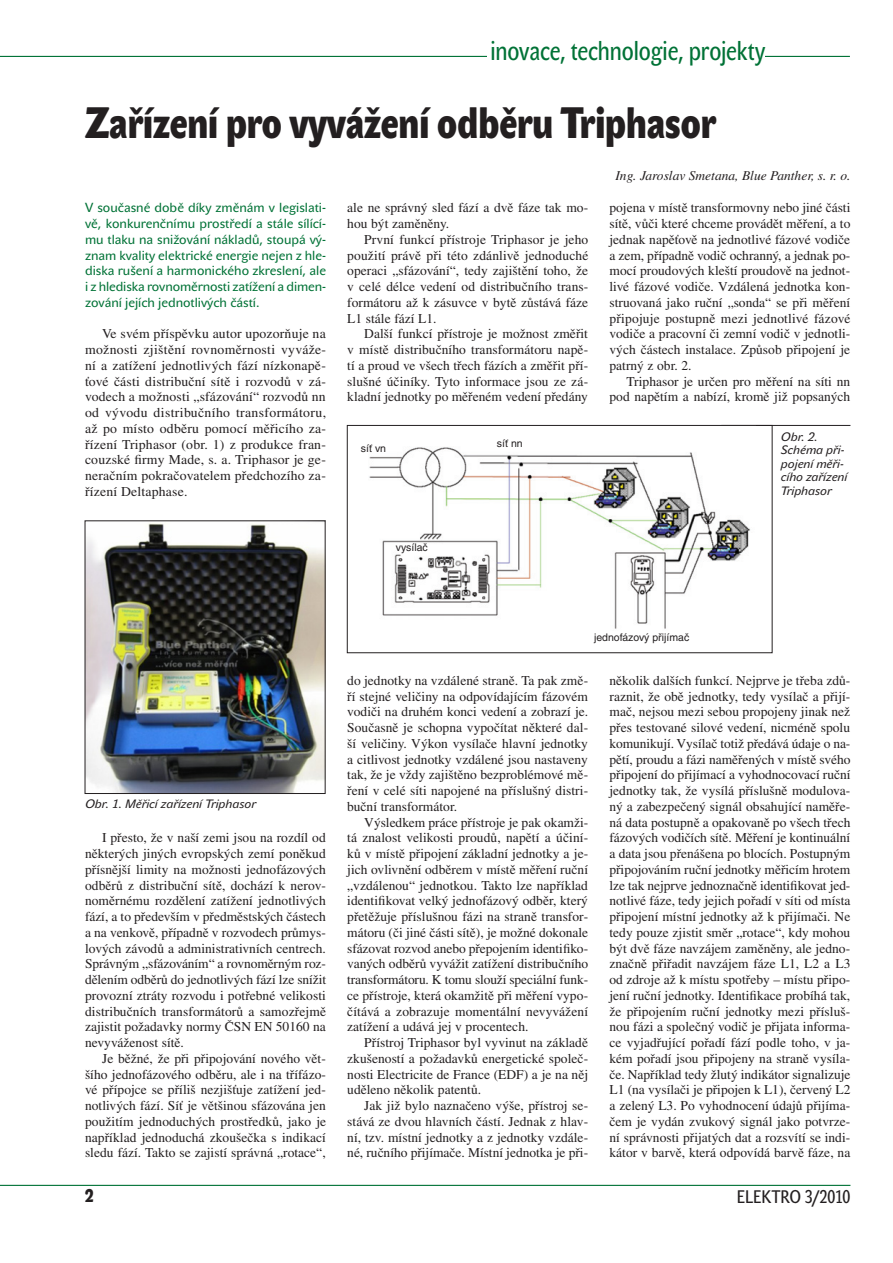
<style>
.page{position:relative;width:893px;height:1263px;background:#fff}
.page>*{position:absolute;margin:0;border:0;box-sizing:border-box;transform-origin:0 0}
.CLnadpis2{font:43.5px "John Sans Cond Black CE";color:#231f20}
.t1{font:27px "John Sans Cond Tx NCE";letter-spacing:-.005em;color:#007236}
.t2{font:18px "John Sans Cond Tx NCE";color:#231f20}
.t3{font:18px "John Sans Cond Black SCCE";color:#231f20}
.REtext{font:13.5px/15.8px "Times CE";color:#231f20;text-align:justify}
.REtext_autor{font:italic 13.5px "Times CE";color:#231f20}
.REtext_uvod{font:13.05px/15.8px "John Sans Tx NCE";color:#007236;text-align:justify}
.OBRpopisek{font:italic 12px/13.5px "John Sans Tx NCE";color:#231f20}
.OBRpopis{font:10.5px "Helvetica CE";color:#231f20}
</style>
<div class="page">
<hr style="left:0;top:1185px;width:850px;height:1px;background:#007236">
<hr style="left:0;top:56px;width:850px;height:1px;background:#007236">
<div style="left:487px;top:46px;width:278px;height:19px;background:#fff"></div>
<hr style="left:721px;top:425px;width:129px;height:1px;background:#231f20">
<img style="left:369px;top:447px;width:381px;height:182px">
<div style="left:347px;top:425px;width:425px;height:228px;border:1px solid #231f20"></div>
<img style="left:87px;top:523px;width:236px;height:269px">
<p class="t1" style="left:490px;top:35px;width:277px">inovace, technologie, projekty</p>
<p class="CLnadpis2" style="left:85px;top:99px;width:633px">Zařízení pro vyvážení odběru Triphasor</p>
<p class="REtext_uvod" style="left:85px;top:200px;width:242px">V současné době díky změnám v legislati&shy;vě, konkurenčnímu prostředí a stále sílící&shy;mu tlaku na snižování nákladů, stoupá vý&shy;znam kvality elektrické energie nejen z hle&shy;diska rušení a harmonického zkreslení, ale i z hlediska rovnoměrnosti zatížení a dimen&shy;zování jejích jednotlivých částí.</p>
<p class="REtext" style="left:85px;top:326px;width:243px;text-indent:17px">Ve svém příspěvku autor upozorňuje na možnosti zjištění rovnoměrnosti vyváže&shy;ní a zatížení jednotlivých fází nízkonapě&shy;ťové části distribuční sítě i rozvodů v zá&shy;vodech a možnosti „sfázování“ rozvodů nn od vývodu distribučního transformátoru, až po místo odběru pomocí měřicího za&shy;řízení Triphasor (obr. 1) z produkce fran&shy;couzské firmy Made, s. a. Triphasor je ge&shy;neračním pokračovatelem předchozího za&shy;řízení Deltaphase.</p>
<p class="REtext" style="left:347px;top:200px;width:242px">ale ne správný sled fází a dvě fáze tak mo&shy;hou být zaměněny.</p>
<p class="REtext" style="left:347px;top:231px;width:243px;text-indent:17px">První funkcí přístroje Triphasor je jeho použití právě při této zdánlivě jednoduché operaci „sfázování“, tedy zajištění toho, že v celé délce vedení od distribučního trans&shy;formátoru až k zásuvce v bytě zůstává fáze L1 stále fází L1.</p>
<p class="REtext" style="left:347px;top:326px;width:242px;text-indent:17px">Další funkcí přístroje je možnost změřit v místě distribučního transformátoru napě&shy;tí a proud ve všech třech fázích a změřit pří&shy;slušné účiníky. Tyto informace jsou ze zá&shy;kladní jednotky po měřeném vedení předány</p>
<p class="OBRpopis" style="left:361px;top:442px;width:27px">síť vn</p>
<p class="OBRpopis" style="left:396px;top:542px;width:34px">vysílač</p>
<p class="OBRpopis" style="left:497px;top:438px;width:27px">síť nn</p>
<p class="REtext_autor" style="left:615px;top:167px;width:236px">Ing. Jaroslav Smetana, Blue Panther, s. r. o.</p>
<p class="REtext" style="left:609px;top:200px;width:242px">pojena v místě transformovny nebo jiné části sítě, vůči které chceme provádět měření, a to jednak napěťově na jednotlivé fázové vodiče a zem, případně vodič ochranný, a jednak po&shy;mocí proudových kleští proudově na jednot&shy;livé fázové vodiče. Vzdálená jednotka kon&shy;struovaná jako ruční „sonda“ se při měření připojuje postupně mezi jednotlivé fázové vodiče a pracovní či zemní vodič v jednotli&shy;vých částech instalace. Způsob připojení je patrný z obr. 2.</p>
<p class="REtext" style="left:609px;top:373px;width:242px;text-align:right">Triphasor je určen pro měření na síti nn pod napětím a nabízí, kromě již popsaných</p>
<p class="OBRpopisek" style="left:781px;top:430px;width:38px">Obr. 2.</p>
<p class="OBRpopisek" style="left:781px;top:443px;width:68px">Schéma při&shy;pojení měři&shy;cího zařízení<br>Triphasor</p>
<p class="OBRpopisek" style="left:85px;top:797px;width:173px">Obr. 1. Měřicí zařízení Triphasor</p>
<p class="REtext" style="left:85px;top:830px;width:243px;text-indent:17px">I přesto, že v naší zemi jsou na rozdíl od některých jiných evropských zemí poněkud přísnější limity na možnosti jednofázových odběrů z distribuční sítě, dochází k nerov&shy;noměrnému rozdělení zatížení jednotlivých fází, a to především v předměstských částech a na venkově, případně v rozvodech průmys&shy;lových závodů a administrativních centrech.<br>Správným „sfázováním“ a rovnoměrným roz&shy;dělením odběrů do jednotlivých fází lze snížit provozní ztráty rozvodu i potřebné velikosti distribučních transformátorů a samozřejmě zajistit požadavky normy ČSN EN 50160 na nevyváženost sítě.</p>
<p class="REtext" style="left:85px;top:1050px;width:243px;text-indent:17px">Je běžné, že při připojování nového vět&shy;šího jednofázového odběru, ale i na třífázo&shy;vé přípojce se příliš nezjišťuje zatížení jed&shy;notlivých fází. Síť je většinou sfázována jen použitím jednoduchých prostředků, jako je například jednoduchá zkoušečka s indikací sledu fází. Takto se zajistí správná „rotace“,</p>
<p class="OBRpopis" style="left:594px;top:632px;width:97px">jednofázový přijímač</p>
<p class="REtext" style="left:347px;top:672px;width:242px">do jednotky na vzdálené straně. Ta pak změ&shy;ří stejné veličiny na odpovídajícím fázovém vodiči na druhém konci vedení a zobrazí je.<br>Současně je schopna vypočítat některé dal&shy;ší veličiny. Výkon vysílače hlavní jednotky a citlivost jednotky vzdálené jsou nastaveny tak, že je vždy zajištěno bezproblémové mě&shy;ření v celé síti napojené na příslušný distri&shy;buční transformátor.</p>
<p class="REtext" style="left:347px;top:814px;width:243px;text-indent:17px">Výsledkem práce přístroje je pak okamži&shy;tá znalost velikosti proudů, napětí a účiní&shy;ků v místě připojení základní jednotky a je&shy;jich ovlivnění odběrem v místě měření ruční „vzdálenou“ jednotkou. Takto lze například identifikovat velký jednofázový odběr, který přetěžuje příslušnou fázi na straně transfor&shy;mátoru (či jiné části sítě), je možné dokonale sfázovat rozvod anebo přepojením identifiko&shy;vaných odběrů vyvážit zatížení distribučního transformátoru. K tomu slouží speciální funk&shy;ce přístroje, která okamžitě při měření vypo&shy;čítává a zobrazuje momentální nevyvážení zatížení a udává jej v procentech.</p>
<p class="REtext" style="left:347px;top:1034px;width:242px;text-indent:17px">Přístroj Triphasor byl vyvinut na základě zkušeností a požadavků energetické společ&shy;nosti Electricite de France (EDF) a je na něj uděleno několik patentů.</p>
<p class="REtext" style="left:347px;top:1097px;width:242px;text-indent:17px">Jak již bylo naznačeno výše, přístroj se&shy;stává ze dvou hlavních částí. Jednak z hlav&shy;ní, tzv. místní jednotky a z jednotky vzdále&shy;né, ručního přijímače. Místní jednotka je při-</p>
<p class="REtext" style="left:609px;top:672px;width:243px">několik dalších funkcí. Nejprve je třeba zdů&shy;raznit, že obě jednotky, tedy vysílač a přijí&shy;mač, nejsou mezi sebou propojeny jinak než přes testované silové vedení, nicméně spolu komunikují. Vysílač totiž předává údaje o na&shy;pětí, proudu a fázi naměřených v místě svého připojení do přijímací a vyhodnocovací ruční jednotky tak, že vysílá příslušně modulova&shy;ný a zabezpečený signál obsahující naměře&shy;ná data postupně a opakovaně po všech třech fázových vodičích sítě. Měření je kontinuální a data jsou přenášena po blocích. Postupným připojováním ruční jednotky měřicím hrotem lze tak nejprve jednoznačně identifikovat jed&shy;notlivé fáze, tedy jejich pořadí v síti od místa připojení místní jednotky až k přijímači. Ne tedy pouze zjistit směr „rotace“, kdy mohou být dvě fáze navzájem zaměněny, ale jedno&shy;značně přiřadit navzájem fáze L1, L2 a L3 od zdroje až k místu spotřeby – místu připo&shy;jení ruční jednotky. Identifikace probíhá tak, že připojením ruční jednotky mezi přísluš&shy;nou fázi a společný vodič je přijata informa&shy;ce vyjadřující pořadí fází podle toho, v ja&shy;kém pořadí jsou připojeny na straně vysíla&shy;če. Například tedy žlutý indikátor signalizuje L1 (na vysílači je připojen k L1), červený L2 a zelený L3. Po vyhodnocení údajů přijíma&shy;čem je vydán zvukový signál jako potvrze&shy;ní správnosti přijatých dat a rozsvítí se indi&shy;kátor v barvě, která odpovídá barvě fáze, na</p>
<p class="t3" style="left:85px;top:1185px;width:10px">2</p>
<p class="t2" style="left:737px;top:1186px;width:115px">ELEKTRO 3/2010</p>
</div>
